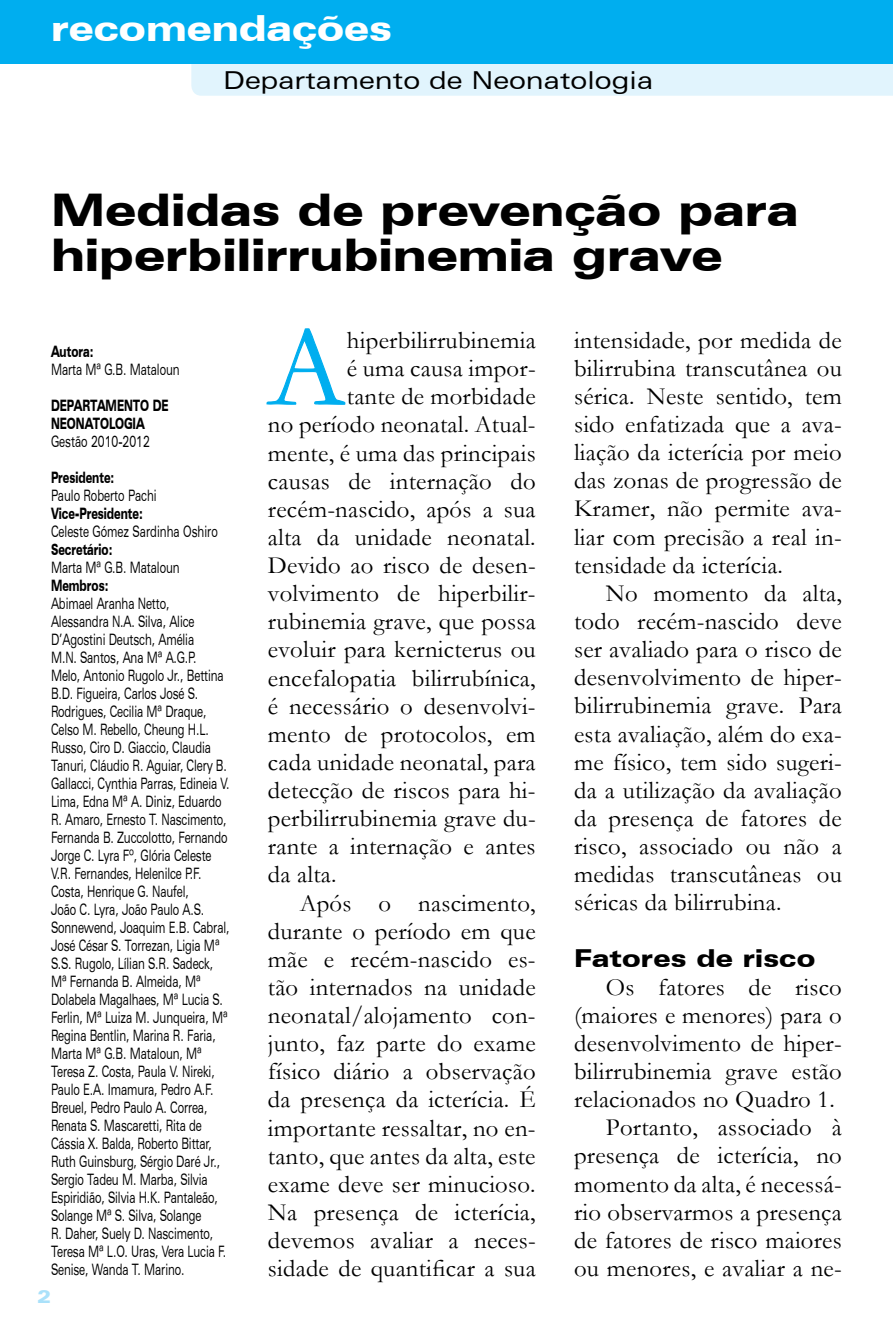
<style>
.page{position:relative;width:893px;height:1340px;background:#fff}
.page>*{position:absolute;margin:0;border:0;box-sizing:border-box;transform-origin:0 0}
.t1{font:114.98px "Garamond";color:#00aeef}
.t2{font:900 expanded 45px/45px "Zurich BT";color:#000}
.t3{font:900 expanded 36px "Zurich BT";color:#fff}
.t4{font:24.75px/28.1px "Garamond";letter-spacing:.01em;color:#000;text-align:justify}
.t5{font:expanded 24.75px "Zurich BT";color:#000}
.t6{font:900 expanded 24.75px "Zurich BT";letter-spacing:.01em;color:#000}
.t7{font:900 expanded 18px "Zurich BT";color:#aae1fa}
.t8{font:expanded 15.75px/18px "Zurich BT";letter-spacing:-.01em;color:#000;scale:.6 1}
.t9{font:900 expanded 15.75px/18px "Zurich BT";color:#000;scale:.6 1}
</style>
<div class="page">
<div style="left:191px;top:64px;width:702px;height:32px;background:#e1f4fd"></div>
<div style="left:0;top:0;width:893px;height:64px;background:#00aeef"></div>
<svg style="left:266px;top:328px;width:80px;height:77px"></svg>
<h3 class="t3" style="left:51px;top:7px;width:342px">recomendações</h3>
<p class="t5" style="left:223px;top:66px;width:431px">Departamento de Neonatologia</p>
<h2 class="t2" style="left:51px;top:187px;width:749px">Medidas de prevenção para hiperbilirrubinemia grave</h2>
<p class="t9" style="left:51px;top:342px;width:72px">Autora:</p>
<p class="t8" style="left:51px;top:360px;width:216px">Marta Mª G.B. Mataloun</p>
<p class="t9" style="left:51px;top:396px;width:197px">DEPARTAMENTO DE<br>NEONATOLOGIA</p>
<p class="t8" style="left:51px;top:432px;width:166px">Gestão 2010-2012</p>
<p class="t9" style="left:51px;top:468px;width:107px">Presidente:</p>
<p class="t8" style="left:51px;top:486px;width:178px">Paulo Roberto Pachi</p>
<p class="t9" style="left:51px;top:504px;width:154px">Vice-Presidente:</p>
<p class="t8" style="left:51px;top:522px;width:280px">Celeste Gómez Sardinha Oshiro</p>
<p class="t9" style="left:51px;top:540px;width:104px">Secretário:</p>
<p class="t8" style="left:51px;top:558px;width:216px">Marta Mª G.B. Mataloun</p>
<p class="t9" style="left:51px;top:576px;width:97px">Membros:</p>
<p class="t8" style="left:51px;top:594px;width:299px">Abimael Aranha Netto,<br>Alessandra N.A. Silva, Alice<br>D’Agostini Deutsch, Amélia<br>M.N. Santos, Ana Mª A.G.P.<br>Melo, Antonio Rugolo Jr., Bettina<br>B.D. Figueira, Carlos José S.<br>Rodrigues, Cecilia Mª Draque,<br>Celso M. Rebello, Cheung H.L.<br>Russo, Ciro D. Giaccio, Claudia<br>Tanuri, Cláudio R. Aguiar, Clery B.<br>Gallacci, Cynthia Parras, Edineia V.<br>Lima, Edna Mª A. Diniz, Eduardo<br>R. Amaro, Ernesto T. Nascimento,<br>Fernanda B. Zuccolotto, Fernando<br>Jorge C. Lyra Fº, Glória Celeste<br>V.R. Fernandes, Helenilce P.F.<br>Costa, Henrique G. Naufel,<br>João C. Lyra, João Paulo A.S.<br>Sonnewend, Joaquim E.B. Cabral,<br>José César S. Torrezan, Ligia Mª<br>S.S. Rugolo, Lílian S.R. Sadeck,<br>Mª Fernanda B. Almeida, Mª<br>Dolabela Magalhaes, Mª Lucia S.<br>Ferlin, Mª Luiza M. Junqueira, Mª<br>Regina Bentlin, Marina R. Faria,<br>Marta Mª G.B. Mataloun, Mª<br>Teresa Z. Costa, Paula V. Nireki,<br>Paulo E.A. Imamura, Pedro A.F.<br>Breuel, Pedro Paulo A. Correa,<br>Renata S. Mascaretti, Rita de<br>Cássia X. Balda, Roberto Bittar,<br>Ruth Guinsburg, Sérgio Daré Jr.,<br>Sergio Tadeu M. Marba, Silvia<br>Espiridião, Silvia H.K. Pantaleão,<br>Solange Mª S. Silva, Solange<br>R. Daher, Suely D. Nascimento,<br>Teresa Mª L.O. Uras, Vera Lucia F.<br>Senise, Wanda T. Marino.</p>
<p class="t7" style="left:37px;top:1285px;width:15px">2</p>
<h1 class="t1" style="left:268px;top:291px;width:79px">A</h1>
<p class="t4" style="left:347px;top:325px;width:190px">hiperbilirrubinemia</p>
<p class="t4" style="left:347px;top:353px;width:190px">é uma causa impor-</p>
<p class="t4" style="left:347px;top:382px;width:190px">tante de morbidade</p>
<p class="t4" style="left:268px;top:410px;width:269px">no período neonatal. Atual-</p>
<p class="t4" style="left:268px;top:438px;width:269px">mente, é uma das principais</p>
<p class="t4" style="left:268px;top:466px;width:269px">causas de internação do</p>
<p class="t4" style="left:268px;top:494px;width:269px">recém-nascido, após a sua</p>
<p class="t4" style="left:268px;top:522px;width:269px">alta da unidade neonatal.</p>
<p class="t4" style="left:268px;top:550px;width:269px">Devido ao risco de desen-</p>
<p class="t4" style="left:268px;top:578px;width:269px">volvimento de hiperbilir-</p>
<p class="t4" style="left:268px;top:607px;width:269px">rubinemia grave, que possa</p>
<p class="t4" style="left:268px;top:635px;width:269px">evoluir para kernicterus ou</p>
<p class="t4" style="left:268px;top:663px;width:269px">encefalopatia bilirrubínica,</p>
<p class="t4" style="left:268px;top:691px;width:269px">é necessário o desenvolvi-</p>
<p class="t4" style="left:268px;top:719px;width:269px">mento de protocolos, em</p>
<p class="t4" style="left:268px;top:747px;width:269px">cada unidade neonatal, para</p>
<p class="t4" style="left:268px;top:775px;width:269px">detecção de riscos para hi-</p>
<p class="t4" style="left:268px;top:803px;width:269px">perbilirrubinemia grave du-</p>
<p class="t4" style="left:268px;top:831px;width:269px">rante a internação e antes</p>
<p class="t4" style="left:268px;top:860px;width:70px">da alta.</p>
<p class="t4" style="left:300px;top:888px;width:237px">Após o nascimento,</p>
<p class="t4" style="left:268px;top:916px;width:269px">durante o período em que</p>
<p class="t4" style="left:268px;top:944px;width:269px">mãe e recém-nascido es-</p>
<p class="t4" style="left:268px;top:972px;width:269px">tão internados na unidade</p>
<p class="t4" style="left:268px;top:1000px;width:269px">neonatal/alojamento con-</p>
<p class="t4" style="left:268px;top:1028px;width:269px">junto, faz parte do exame</p>
<p class="t4" style="left:268px;top:1056px;width:269px">físico diário a observação</p>
<p class="t4" style="left:268px;top:1085px;width:269px">da presença da icterícia. É</p>
<p class="t4" style="left:268px;top:1113px;width:269px">importante ressaltar, no en-</p>
<p class="t4" style="left:268px;top:1141px;width:269px">tanto, que antes da alta, este</p>
<p class="t4" style="left:268px;top:1169px;width:269px">exame deve ser minucioso.</p>
<p class="t4" style="left:268px;top:1197px;width:269px">Na presença de icterícia,</p>
<p class="t4" style="left:268px;top:1225px;width:269px">devemos avaliar a neces-</p>
<p class="t4" style="left:268px;top:1253px;width:269px">sidade de quantificar a sua</p>
<p class="t4" style="left:574px;top:325px;width:269px">intensidade, por medida de bilirrubina transcutânea ou sérica. Neste sentido, tem sido enfatizada que a ava&shy;liação da icterícia por meio das zonas de progressão de Kramer, não permite ava&shy;liar com precisão a real in&shy;tensidade da icterícia.</p>
<p class="t4" style="left:574px;top:578px;width:269px;text-indent:32px">No momento da alta, todo recém-nascido deve ser avaliado para o risco de desenvolvimento de hiper&shy;bilirrubinemia grave. Para esta avaliação, além do exa&shy;me físico, tem sido sugeri&shy;da a utilização da avaliação da presença de fatores de risco, associado ou não a medidas transcutâneas ou séricas da bilirrubina.</p>
<p class="t6" style="left:574px;top:943px;width:243px">Fatores de risco</p>
<p class="t4" style="left:574px;top:972px;width:269px;text-align:right">Os fatores de risco (maiores e menores) para o desenvolvimento de hiper&shy;bilirrubinemia grave estão relacionados no Quadro 1.<br>Portanto, associado à presença de icterícia, no momento da alta, é necessá&shy;rio observarmos a presença de fatores de risco maiores ou menores, e avaliar a ne-</p>
</div>
